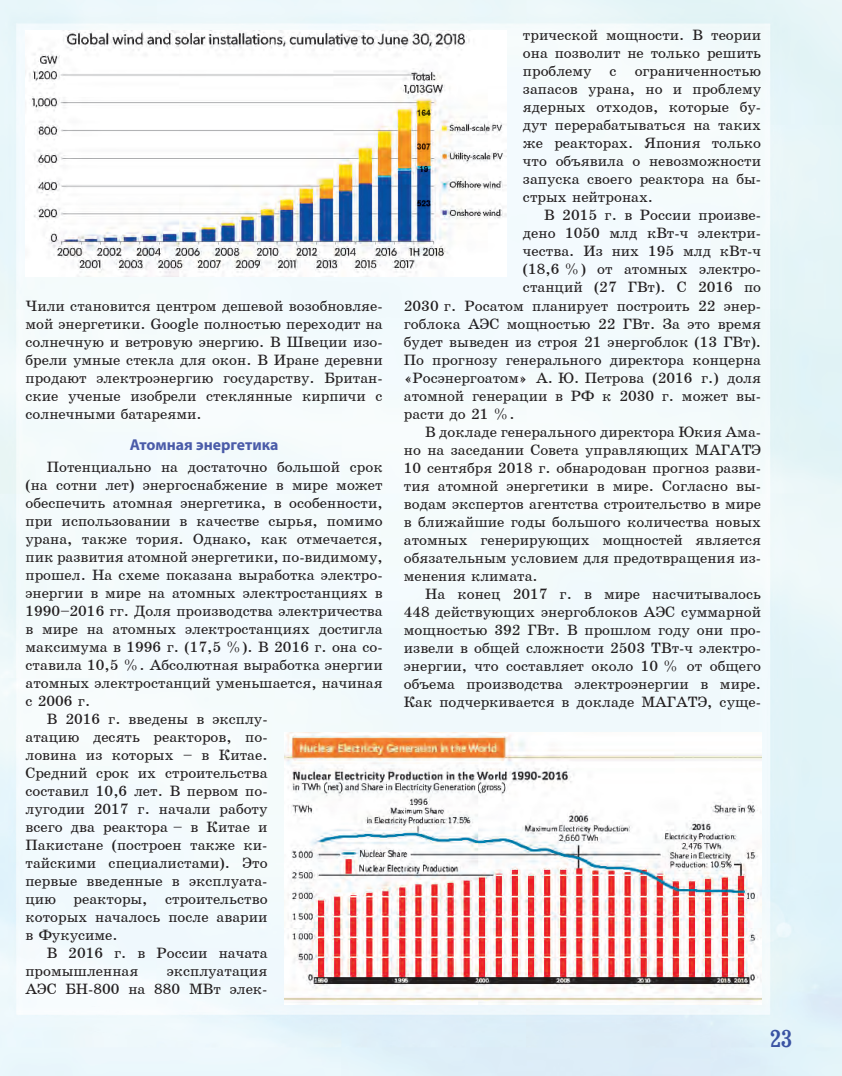
<style>
.page{position:relative;width:842px;height:1076px;background:#fff}
.page>*{position:absolute;margin:0;border:0;box-sizing:border-box;transform-origin:0 0}
.t1{font:24px "Bruskovaya Plain";color:#3a53a3}
.t2{font:700 15.75px "Myriad Pro";color:#4b5ca9}
.t3{font:15px/18px "School";color:#231f20;text-align:justify}
</style>
<div class="page">
<img style="left:26px;top:30px;width:480px;height:246px">
<img style="left:285px;top:732px;width:476px;height:272px">
<p class="t3" style="left:26px;top:297px;width:359px">Чили становится центром дешевой возобновляе&shy;мой энергетики. Google полностью переходит на солнечную и ветровую энергию. В Швеции изо&shy;брели умные стекла для окон. В Иране деревни продают электроэнергию государству. Британ&shy;ские ученые изобрели стеклянные кирпичи с солнечными батареями.</p>
<p class="t2" style="left:130px;top:434px;width:150px">Атомная энергетика</p>
<p class="t3" style="left:47px;top:458px;width:337px">Потенциально на достаточно большой срок</p>
<p class="t3" style="left:26px;top:476px;width:359px">(на сотни лет) энергоснабжение в мире может</p>
<p class="t3" style="left:26px;top:494px;width:359px">обеспечить атомная энергетика, в особенности,</p>
<p class="t3" style="left:26px;top:512px;width:359px">при использовании в качестве сырья, помимо</p>
<p class="t3" style="left:26px;top:530px;width:359px">урана, также тория. Однако, как отмечается,</p>
<p class="t3" style="left:26px;top:548px;width:359px">пик развития атомной энергетики, по-видимому,</p>
<p class="t3" style="left:26px;top:566px;width:359px">прошел. На схеме показана выработка электро-</p>
<p class="t3" style="left:26px;top:584px;width:359px">энергии в мире на атомных электростанциях в</p>
<p class="t3" style="left:26px;top:602px;width:359px">1990–2016 гг. Доля производства электричества</p>
<p class="t3" style="left:26px;top:620px;width:359px">в мире на атомных электростанциях достигла</p>
<p class="t3" style="left:26px;top:638px;width:359px">максимума в 1996 г. (17,5 %). В 2016 г. она со-</p>
<p class="t3" style="left:26px;top:656px;width:359px">ставила 10,5 %. Абсолютная выработка энергии</p>
<p class="t3" style="left:26px;top:674px;width:359px">атомных электростанций уменьшается, начиная</p>
<p class="t3" style="left:26px;top:692px;width:66px">с 2006 г.</p>
<p class="t3" style="left:47px;top:710px;width:222px">В 2016 г. введены в эксплу-</p>
<p class="t3" style="left:26px;top:728px;width:244px">атацию десять реакторов, по-</p>
<p class="t3" style="left:26px;top:746px;width:244px">ловина из которых – в Китае.</p>
<p class="t3" style="left:25px;top:764px;width:244px">Средний срок их строительства</p>
<p class="t3" style="left:25px;top:782px;width:244px">составил 10,6 лет. В первом по-</p>
<p class="t3" style="left:25px;top:800px;width:244px">лугодии 2017 г. начали работу</p>
<p class="t3" style="left:25px;top:818px;width:244px">всего два реактора – в Китае и</p>
<p class="t3" style="left:25px;top:836px;width:244px">Пакистане (построен также ки-</p>
<p class="t3" style="left:25px;top:854px;width:244px">тайскими специалистами). Это</p>
<p class="t3" style="left:25px;top:872px;width:244px">первые введенные в эксплуата-</p>
<p class="t3" style="left:25px;top:890px;width:244px">цию реакторы, строительство</p>
<p class="t3" style="left:25px;top:908px;width:244px">которых началось после аварии</p>
<p class="t3" style="left:25px;top:926px;width:94px">в Фукусиме.</p>
<p class="t3" style="left:47px;top:944px;width:222px">В 2016 г. в России начата</p>
<p class="t3" style="left:25px;top:962px;width:114px">промышленная</p>
<p class="t3" style="left:25px;top:962px;width:244px;text-align:right">эксплуатация<br>АЭС БН-800 на 880 МВт элек-</p>
<p class="t3" style="left:523px;top:26px;width:240px">трической мощности. В теории она позволит не только решить проблему с ограниченностью запасов урана, но и проблему ядерных отходов, которые бу&shy;дут перерабатываться на таких же реакторах. Япония только что объявила о невозможности запуска своего реактора на бы&shy;стрых нейтронах.</p>
<p class="t3" style="left:544px;top:206px;width:218px">В 2015 г. в России произве-</p>
<p class="t3" style="left:523px;top:224px;width:240px">дено 1050 млд кВт-ч электри-</p>
<p class="t3" style="left:523px;top:242px;width:240px">чества. Из них 195 млд кВт-ч</p>
<p class="t3" style="left:523px;top:260px;width:240px">(18,6 %) от атомных электро-</p>
<p class="t3" style="left:523px;top:278px;width:240px">станций (27 ГВт). С 2016 по</p>
<p class="t3" style="left:404px;top:296px;width:359px">2030 г. Росатом планирует построить 22 энер-</p>
<p class="t3" style="left:404px;top:314px;width:359px">гоблока АЭС мощностью 22 ГВт. За это время</p>
<p class="t3" style="left:404px;top:332px;width:359px">будет выведен из строя 21 энергоблок (13 ГВт).</p>
<p class="t3" style="left:404px;top:350px;width:359px">По прогнозу генерального директора концерна</p>
<p class="t3" style="left:404px;top:368px;width:359px">«Росэнергоатом» А. Ю. Петрова (2016 г.) доля</p>
<p class="t3" style="left:404px;top:386px;width:359px">атомной генерации в РФ к 2030 г. может вы-</p>
<p class="t3" style="left:404px;top:404px;width:112px">расти до 21 %.</p>
<p class="t3" style="left:425px;top:422px;width:337px">В докладе генерального директора Юкия Ама-</p>
<p class="t3" style="left:404px;top:440px;width:359px">но на заседании Совета управляющих МАГАТЭ</p>
<p class="t3" style="left:404px;top:458px;width:359px">10 сентября 2018 г. обнародован прогноз разви-</p>
<p class="t3" style="left:404px;top:476px;width:359px">тия атомной энергетики в мире. Согласно вы-</p>
<p class="t3" style="left:404px;top:494px;width:359px">водам экспертов агентства строительство в мире</p>
<p class="t3" style="left:404px;top:512px;width:359px">в ближайшие годы большого количества новых</p>
<p class="t3" style="left:404px;top:530px;width:359px">атомных генерирующих мощностей является</p>
<p class="t3" style="left:404px;top:548px;width:359px">обязательным условием для предотвращения из-</p>
<p class="t3" style="left:404px;top:566px;width:135px">менения климата.</p>
<p class="t3" style="left:425px;top:584px;width:337px">На конец 2017 г. в мире насчитывалось</p>
<p class="t3" style="left:404px;top:602px;width:359px">448 действующих энергоблоков АЭС суммарной</p>
<p class="t3" style="left:404px;top:620px;width:359px">мощностью 392 ГВт. В прошлом году они про-</p>
<p class="t3" style="left:404px;top:638px;width:359px">извели в общей сложности 2503 ТВт-ч электро-</p>
<p class="t3" style="left:404px;top:656px;width:359px">энергии, что составляет около 10 % от общего</p>
<p class="t3" style="left:404px;top:674px;width:359px">объема производства электроэнергии в мире.</p>
<p class="t3" style="left:404px;top:692px;width:359px">Как подчеркивается в докладе МАГАТЭ, суще-</p>
<h1 class="t1" style="left:770px;top:1026px;width:24px">23</h1>
</div>
